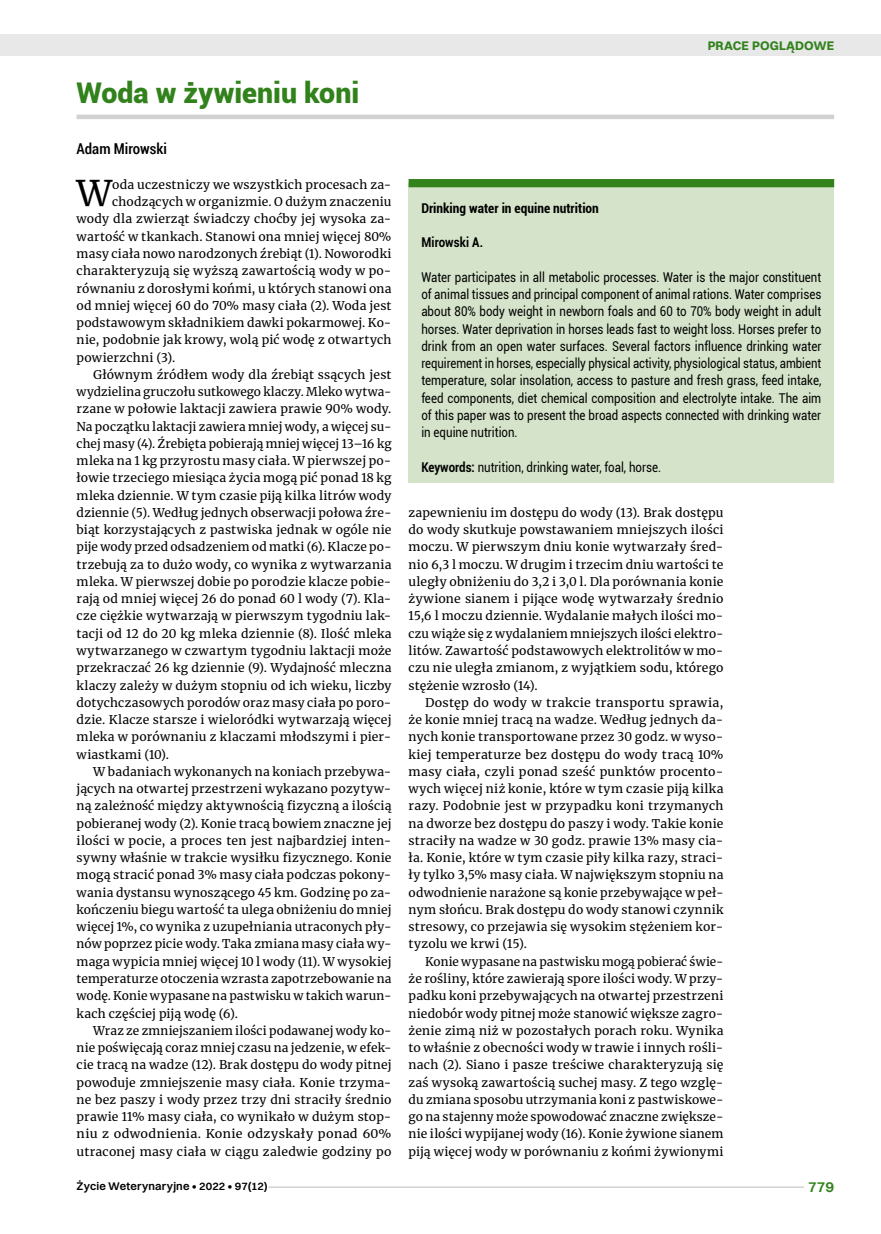
<style>
.page{position:relative;width:881px;height:1234px;background:#fff}
.page>*{position:absolute;margin:0;border:0;box-sizing:border-box;transform-origin:0 0}
.t1{font:35.25px "Merriweather";color:#000}
.t2{font:900 28.5px "Roboto";color:#32821c}
.t3{font:500 condensed 15px "Roboto";color:#000}
.t4{font:600 15px "Switzer";color:#32821c}
.t5{font:13.5px/17.2px "Roboto";color:#000;text-align:justify;scale:.85 1}
.t6{font:700 condensed 13.5px "Roboto";color:#000}
.t7{font:700 13.5px "Roboto";letter-spacing:.01em;color:#000;scale:.85 1}
.t8{font:700 12.6px "Switzer";color:#32821c}
.t9{font:12px/17.2px "Merriweather";letter-spacing:.015em;color:#000;text-align:justify}
.t10{font:12px "Merriweather";letter-spacing:.015em;color:#000;scale:1.04 1}
.t11{font:600 11.25px "Switzer";letter-spacing:.015em;color:#000}
.s1{font-weight:700}
</style>
<div class="page">
<hr style="left:77px;top:115px;width:756px;height:4px;background:#d2d1d1">
<div style="left:408px;top:183px;width:425px;height:299px;background:#d4e3c9"></div>
<div style="left:408px;top:179px;width:425px;height:8px;background:#32821c"></div>
<div style="left:0;top:35px;width:880px;height:21px;background:#e8e8e8"></div>
<hr style="left:268px;top:1186px;width:565px;height:1px;background:#d2d1d1">
<div style="left:804px;top:1178px;width:29px;height:15px;background:#fff"></div>
<h2 class="t2" style="left:77px;top:72px;width:284px">Woda w żywieniu koni</h2>
<p class="t3" style="left:77px;top:138px;width:92px">Adam Mirowski</p>
<h1 class="t1" style="left:77px;top:169px;width:37px">W</h1>
<p class="t9" style="left:112px;top:175px;width:281px">oda uczestniczy we wszystkich procesach za-</p>
<p class="t9" style="left:112px;top:193px;width:281px">chodzących w organizmie. O dużym znaczeniu</p>
<p class="t9" style="left:77px;top:210px;width:316px">wody dla zwierząt świadczy choćby jej wysoka za-</p>
<p class="t9" style="left:77px;top:227px;width:316px">wartość w tkankach. Stanowi ona mniej więcej 80%</p>
<p class="t9" style="left:77px;top:244px;width:316px">masy ciała nowo narodzonych źrebiąt (1). Noworodki</p>
<p class="t9" style="left:77px;top:262px;width:316px">charakteryzują się wyższą zawartością wody w po-</p>
<p class="t9" style="left:77px;top:279px;width:316px">równaniu z dorosłymi końmi, u których stanowi ona</p>
<p class="t9" style="left:77px;top:296px;width:316px">od mniej więcej 60 do 70% masy ciała (2). Woda jest</p>
<p class="t9" style="left:77px;top:313px;width:316px">podstawowym składnikiem dawki pokarmowej. Ko-</p>
<p class="t9" style="left:77px;top:331px;width:316px">nie, podobnie jak krowy, wolą pić wodę z otwartych</p>
<p class="t9" style="left:77px;top:348px;width:100px">powierzchni (3).</p>
<p class="t9" style="left:93px;top:365px;width:300px">Głównym źródłem wody dla źrebiąt ssących jest</p>
<p class="t9" style="left:77px;top:382px;width:316px">wydzielina gruczołu sutkowego klaczy. Mleko wytwa-</p>
<p class="t9" style="left:77px;top:400px;width:316px">rzane w połowie laktacji zawiera prawie 90% wody.</p>
<p class="t9" style="left:77px;top:417px;width:316px">Na początku laktacji zawiera mniej wody, a więcej su-</p>
<p class="t9" style="left:77px;top:434px;width:316px">chej masy (4). Źrebięta pobierają mniej więcej 13–16 kg</p>
<p class="t9" style="left:77px;top:451px;width:316px">mleka na 1 kg przyrostu masy ciała. W pierwszej po-</p>
<p class="t9" style="left:77px;top:469px;width:316px">łowie trzeciego miesiąca życia mogą pić ponad 18 kg</p>
<p class="t9" style="left:77px;top:486px;width:316px">mleka dziennie. W tym czasie piją kilka litrów wody</p>
<p class="t9" style="left:77px;top:503px;width:316px">dziennie (5). Według jednych obserwacji połowa źre-</p>
<p class="t9" style="left:77px;top:520px;width:316px">biąt korzystających z pastwiska jednak w ogóle nie</p>
<p class="t9" style="left:77px;top:538px;width:316px">pije wody przed odsadzeniem od matki (6). Klacze po-</p>
<p class="t9" style="left:77px;top:555px;width:316px">trzebują za to dużo wody, co wynika z wytwarzania</p>
<p class="t9" style="left:77px;top:572px;width:316px">mleka. W pierwszej dobie po porodzie klacze pobie-</p>
<p class="t9" style="left:77px;top:589px;width:316px">rają od mniej więcej 26 do ponad 60 l wody (7). Kla-</p>
<p class="t9" style="left:77px;top:607px;width:316px">cze ciężkie wytwarzają w pierwszym tygodniu lak-</p>
<p class="t9" style="left:77px;top:624px;width:316px">tacji od 12 do 20 kg mleka dziennie (8). Ilość mleka</p>
<p class="t9" style="left:77px;top:641px;width:316px">wytwarzanego w czwartym tygodniu laktacji może</p>
<p class="t9" style="left:77px;top:658px;width:316px">przekraczać 26 kg dziennie (9). Wydajność mleczna</p>
<p class="t9" style="left:77px;top:676px;width:316px">klaczy zależy w dużym stopniu od ich wieku, liczby</p>
<p class="t9" style="left:77px;top:693px;width:316px">dotychczasowych porodów oraz masy ciała po poro-</p>
<p class="t9" style="left:77px;top:710px;width:316px">dzie. Klacze starsze i wieloródki wytwarzają więcej</p>
<p class="t9" style="left:77px;top:727px;width:316px">mleka w porównaniu z klaczami młodszymi i pier-</p>
<p class="t9" style="left:77px;top:745px;width:94px">wiastkami (10).</p>
<p class="t9" style="left:93px;top:762px;width:300px">W badaniach wykonanych na koniach przebywa-</p>
<p class="t9" style="left:77px;top:779px;width:316px">jących na otwartej przestrzeni wykazano pozytyw-</p>
<p class="t9" style="left:77px;top:796px;width:316px">ną zależność między aktywnością fizyczną a ilością</p>
<p class="t9" style="left:77px;top:814px;width:316px">pobieranej wody (2). Konie tracą bowiem znaczne jej</p>
<p class="t9" style="left:77px;top:831px;width:316px">ilości w pocie, a proces ten jest najbardziej inten-</p>
<p class="t9" style="left:77px;top:848px;width:316px">sywny właśnie w trakcie wysiłku fizycznego. Konie</p>
<p class="t9" style="left:77px;top:865px;width:316px">mogą stracić ponad 3% masy ciała podczas pokony-</p>
<p class="t9" style="left:77px;top:883px;width:316px">wania dystansu wynoszącego 45 km. Godzinę po za-</p>
<p class="t9" style="left:77px;top:900px;width:316px">kończeniu biegu wartość ta ulega obniżeniu do mniej</p>
<p class="t9" style="left:77px;top:917px;width:316px">więcej 1%, co wynika z uzupełniania utraconych pły-</p>
<p class="t9" style="left:77px;top:934px;width:316px">nów poprzez picie wody. Taka zmiana masy ciała wy-</p>
<p class="t9" style="left:77px;top:952px;width:316px">maga wypicia mniej więcej 10 l wody (11). W wysokiej</p>
<p class="t9" style="left:77px;top:969px;width:316px">temperaturze otoczenia wzrasta zapotrzebowanie na</p>
<p class="t9" style="left:77px;top:986px;width:316px">wodę. Konie wypasane na pastwisku w takich warun-</p>
<p class="t9" style="left:77px;top:1003px;width:163px">kach częściej piją wodę (6).</p>
<p class="t9" style="left:93px;top:1021px;width:300px">Wraz ze zmniejszaniem ilości podawanej wody ko-</p>
<p class="t9" style="left:77px;top:1038px;width:316px">nie poświęcają coraz mniej czasu na jedzenie, w efek-</p>
<p class="t9" style="left:77px;top:1055px;width:316px">cie tracą na wadze (12). Brak dostępu do wody pitnej</p>
<p class="t9" style="left:77px;top:1072px;width:316px">powoduje zmniejszenie masy ciała. Konie trzyma-</p>
<p class="t9" style="left:77px;top:1090px;width:316px">ne bez paszy i wody przez trzy dni straciły średnio</p>
<p class="t9" style="left:77px;top:1107px;width:316px">prawie 11% masy ciała, co wynikało w dużym stop-</p>
<p class="t10" style="left:77px;top:1125px;width:304px">niu z odwodnienia. Konie odzyskały ponad 60%</p>
<p class="t9" style="left:77px;top:1141px;width:316px">utraconej masy ciała w ciągu zaledwie godziny po</p>
<p class="t8" style="left:707px;top:37px;width:128px">PRACE POGLĄDOWE</p>
<p class="t6" style="left:421px;top:198px;width:179px">Drinking water in equine nutrition</p>
<p class="t7" style="left:421px;top:233px;width:74px">Mirowski A.</p>
<p class="t5" style="left:421px;top:268px;width:472px">Water participates in all metabolic processes. Water is the major constituent of animal tissues and principal component of animal rations. Water comprises about 80% body weight in newborn foals and 60 to 70% body weight in adult horses. Water deprivation in horses leads fast to weight loss. Horses prefer to drink from an open water surfaces. Several factors influence drinking water requirement in horses, especially physical activity, physiological status, ambient temperature, solar insolation, access to pasture and fresh grass, feed intake, feed components, diet chemical composition and electrolyte intake. The aim of this paper was to present the broad aspects connected with drinking water in equine nutrition.</p>
<p class="t5" style="left:421px;top:457px;width:283px"><span class="s1">Keywords:</span> nutrition, drinking water, foal, horse.</p>
<p class="t9" style="left:408px;top:503px;width:316px">zapewnieniu im dostępu do wody (13). Brak dostępu do wody skutkuje powstawaniem mniejszych ilości moczu. W pierwszym dniu konie wytwarzały śred&shy;nio 6,3 l moczu. W drugim i trzecim dniu wartości te uległy obniżeniu do 3,2 i 3,0 l. Dla porównania konie żywione sianem i pijące wodę wytwarzały średnio 15,6 l moczu dziennie. Wydalanie małych ilości mo&shy;czu wiąże się z wydalaniem mniejszych ilości elektro&shy;litów. Zawartość podstawowych elektrolitów w mo&shy;czu nie uległa zmianom, z wyjątkiem sodu, którego stężenie wzrosło (14).</p>
<p class="t9" style="left:408px;top:693px;width:316px;text-indent:16px">Dostęp do wody w trakcie transportu sprawia, że konie mniej tracą na wadze. Według jednych da&shy;nych konie transportowane przez 30 godz. w wyso&shy;kiej temperaturze bez dostępu do wody tracą 10% masy ciała, czyli ponad sześć punktów procento&shy;wych więcej niż konie, które w tym czasie piją kilka razy. Podobnie jest w przypadku koni trzymanych na dworze bez dostępu do paszy i wody. Takie konie straciły na wadze w 30 godz. prawie 13% masy cia&shy;ła. Konie, które w tym czasie piły kilka razy, straci&shy;ły tylko 3,5% masy ciała. W największym stopniu na odwodnienie narażone są konie przebywające w peł&shy;nym słońcu. Brak dostępu do wody stanowi czynnik stresowy, co przejawia się wysokim stężeniem kor&shy;tyzolu we krwi (15).</p>
<p class="t9" style="left:408px;top:952px;width:316px;text-indent:16px">Konie wypasane na pastwisku mogą pobierać świe&shy;że rośliny, które zawierają spore ilości wody. W przy&shy;padku koni przebywających na otwartej przestrzeni niedobór wody pitnej może stanowić większe zagro&shy;żenie zimą niż w pozostałych porach roku. Wynika to właśnie z obecności wody w trawie i innych rośli&shy;nach (2). Siano i pasze treściwe charakteryzują się zaś wysoką zawartością suchej masy. Z tego wzglę&shy;du zmiana sposobu utrzymania koni z pastwiskowe&shy;go na stajenny może spowodować znaczne zwiększe&shy;nie ilości wypijanej wody (16). Konie żywione sianem piją więcej wody w porównaniu z końmi żywionymi</p>
<p class="t11" style="left:77px;top:1179px;width:193px">Życie Weterynaryjne • 2022 • 97(12)</p>
<p class="t4" style="left:807px;top:1177px;width:27px">779</p>
</div>
